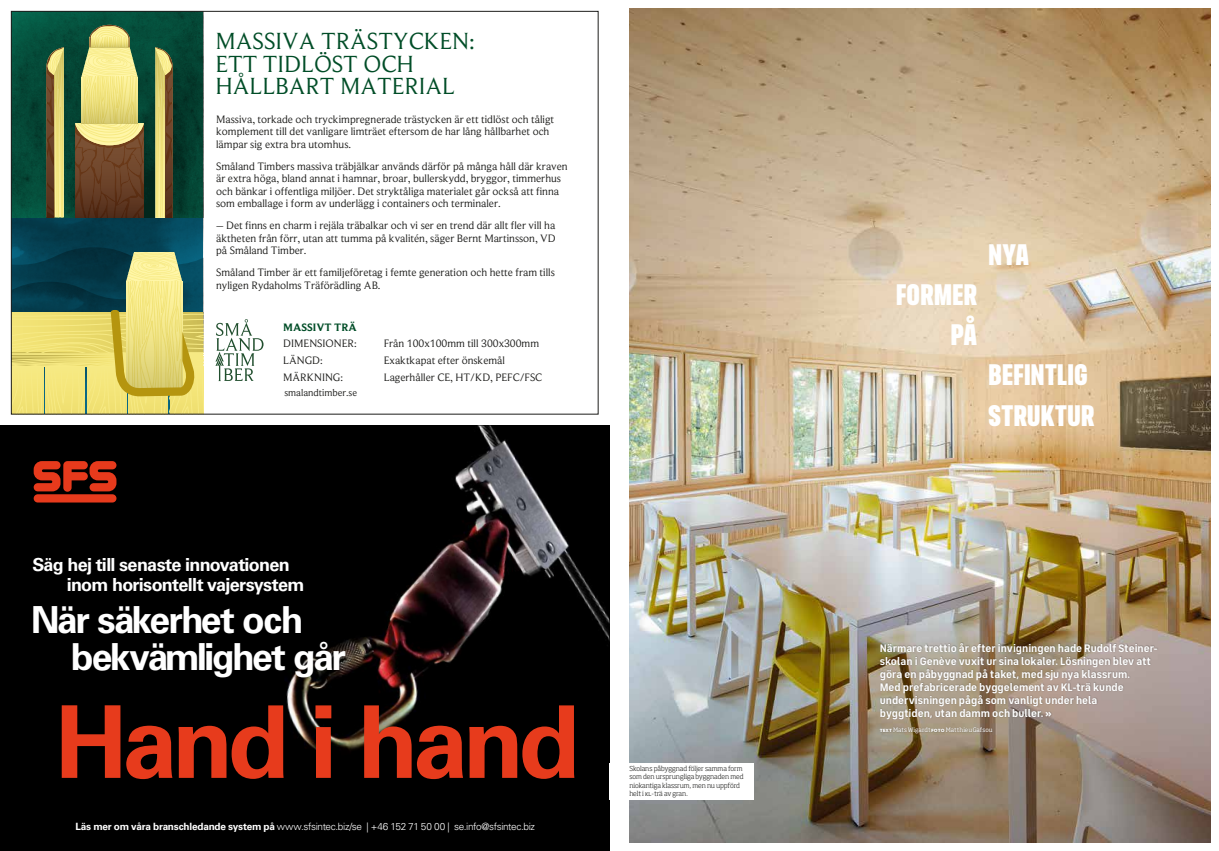
<style>
.page{position:relative;width:1219px;height:851px;background:#fff}
.page>*{position:absolute;margin:0;border:0;box-sizing:border-box;transform-origin:0 0}
.t1{font:700 100.3px "Univers";letter-spacing:-.055em;color:#e73b1c}
.t2{font:700 37.2px/37.2px "Univers";letter-spacing:-.07em;color:#fff}
.t3{font:900 30px/40px "FS Industrie Cd";letter-spacing:-.005em;color:#fff;text-align:right}
.t4{font:24.2px/22.4px "Beaufort";color:#004d27}
.t5{font:700 18px/20px "Univers";letter-spacing:-.04em;color:#fff}
.t6{font:11.2px/12.6px "Beaufort";color:#1d1d1b}
.t7{font:700 11.2px "Beaufort";color:#004d27}
.t8{font:700 11px/13px "FS Industrie";letter-spacing:-.005em;color:#fff}
.t9{font:10.2px "Beaufort";color:#1d1d1b}
.t10{font:300 10px "Univers";letter-spacing:-.04em;color:#fff}
.t11{font:300 6.8px/8.5px "Soho Std";letter-spacing:-.005em;color:#1d1d1b}
.t12{font:6px "Soho Std";color:#fff}
.s1{font-weight:700}
.s2{font-family:"FS Industrie Cd";font-weight:900}
.s3{font-family:"Foundry Sterling";font-weight:800}
</style>
<div class="page">
<div style="left:0;top:427px;width:609px;height:423px;background:#000"></div>
<img style="left:176px;top:425px;width:433px;height:328px">
<svg style="left:34px;top:461px;width:82px;height:30px"></svg>
<div style="left:34px;top:494px;width:82px;height:8px;background:#e73a1c;border-radius:4px"></div>
<img style="left:13px;top:217px;width:190px;height:30px">
<img style="left:13px;top:247px;width:190px;height:5px">
<img style="left:13px;top:13px;width:190px;height:204px">
<svg style="left:155px;top:47px;width:23px;height:170px"></svg>
<svg style="left:41px;top:47px;width:23px;height:170px"></svg>
<svg style="left:75px;top:25px;width:69px;height:192px"></svg>
<svg style="left:215px;top:319px;width:49px;height:62px"></svg>
<svg style="left:11px;top:252px;width:192px;height:163px"></svg>
<img style="left:629px;top:9px;width:581px;height:833px">
<div style="left:879px;top:641px;width:280px;height:93px;background:#1d1d1b;opacity:.4"></div>
<div style="left:609px;top:763px;width:145px;height:36px;background:#fff"></div>
<h3 class="t4" style="left:215px;top:30px;width:261px">MASSIVA TRÄSTYCKEN:<br>ETT TIDLÖST OCH<br>HÅLLBART MATERIAL</h3>
<p class="t6" style="left:216px;top:113px;width:340px">Massiva, torkade och tryckimpregnerade trästycken är ett tidlöst och tåligt komplement till det vanligare limträet eftersom de har lång hållbarhet och lämpar sig extra bra utomhus.</p>
<p class="t6" style="left:216px;top:160px;width:353px">Småland Timbers massiva träbjälkar används därför på många håll där kraven är extra höga, bland annat i hamnar, broar, bullerskydd, bryggor, timmerhus och bänkar i offentliga miljöer. Det stryktåliga materialet går också att finna som emballage i form av underlägg i containers och terminaler.</p>
<p class="t6" style="left:216px;top:219px;width:341px;text-align:justify">– Det finns en charm i rejäla träbalkar och vi ser en trend där allt fler vill ha äktheten från förr, utan att tumma på kvalitén, säger Bernt Martinsson, VD på Småland Timber.</p>
<p class="t6" style="left:216px;top:266px;width:340px">Småland Timber är ett familjeföretag i femte generation och hette fram tills nyligen Rydaholms Träförädling AB.</p>
<p class="t7" style="left:283px;top:320px;width:75px">MASSIVT TRÄ</p>
<p class="t6" style="left:283px;top:337px;width:75px">DIMENSIONER:</p>
<p class="t6" style="left:384px;top:337px;width:157px">Från 100x100mm till 300x300mm</p>
<p class="t6" style="left:283px;top:354px;width:41px">LÄNGD:</p>
<p class="t6" style="left:384px;top:354px;width:123px">Exaktkapat efter önskemål</p>
<p class="t6" style="left:283px;top:371px;width:61px">MÄRKNING:</p>
<p class="t6" style="left:384px;top:371px;width:160px">Lagerhåller CE, HT/KD, PEFC/FSC</p>
<p class="t9" style="left:284px;top:387px;width:74px">smalandtimber.se</p>
<h3 class="t5" style="left:67px;top:554px;width:239px;text-indent:-34px">Säg hej till senaste innovationen inom horisontellt vajersystem</h3>
<h2 class="t2" style="left:71px;top:601px;width:277px;text-indent:-40px">När säkerhet och bekvämlighet går</h2>
<h1 class="t1" style="left:55px;top:683px;width:527px">Hand i hand</h1>
<p class="t10" style="left:75px;top:820px;width:461px"><span class="s1">Läs mer om våra branschledande system på</span> www.sfsintec.biz/se | +46 152 71 50 00 | se.info@sfsintec.biz</p>
<p class="t11" style="left:629px;top:763px;width:116px">Skolans påbyggnad följer samma form som den ursprungliga byggnaden med niokantiga klassrum, men nu uppförd helt i KL-trä av gran.</p>
<h3 class="t3" style="left:896px;top:274px;width:83px">FORMER<br>PÅ</h3>
<h3 class="t3" style="left:988px;top:234px;width:42px">NYA</h3>
<h3 class="t3" style="left:988px;top:354px;width:101px">BEFINTLIG</h3>
<h3 class="t3" style="left:988px;top:394px;width:108px">STRUKTUR</h3>
<p class="t8" style="left:880px;top:641px;width:279px">Närmare trettio år efter invigningen hade Rudolf Steiner&shy;skolan i Genève vuxit ur sina lokaler. Lösningen blev att göra en påbyggnad på taket, med sju nya klassrum.<br>Med prefabricerade byggelement av KL-trä kunde undervisningen pågå som vanligt under hela<br>byggtiden, utan damm och buller. <span class="s2">»</span></p>
<p class="t12" style="left:880px;top:725px;width:114px"><span class="s3">text</span> Mats Wigardt <span class="s3">foto</span> Matthieu Gafsou</p>
</div>
